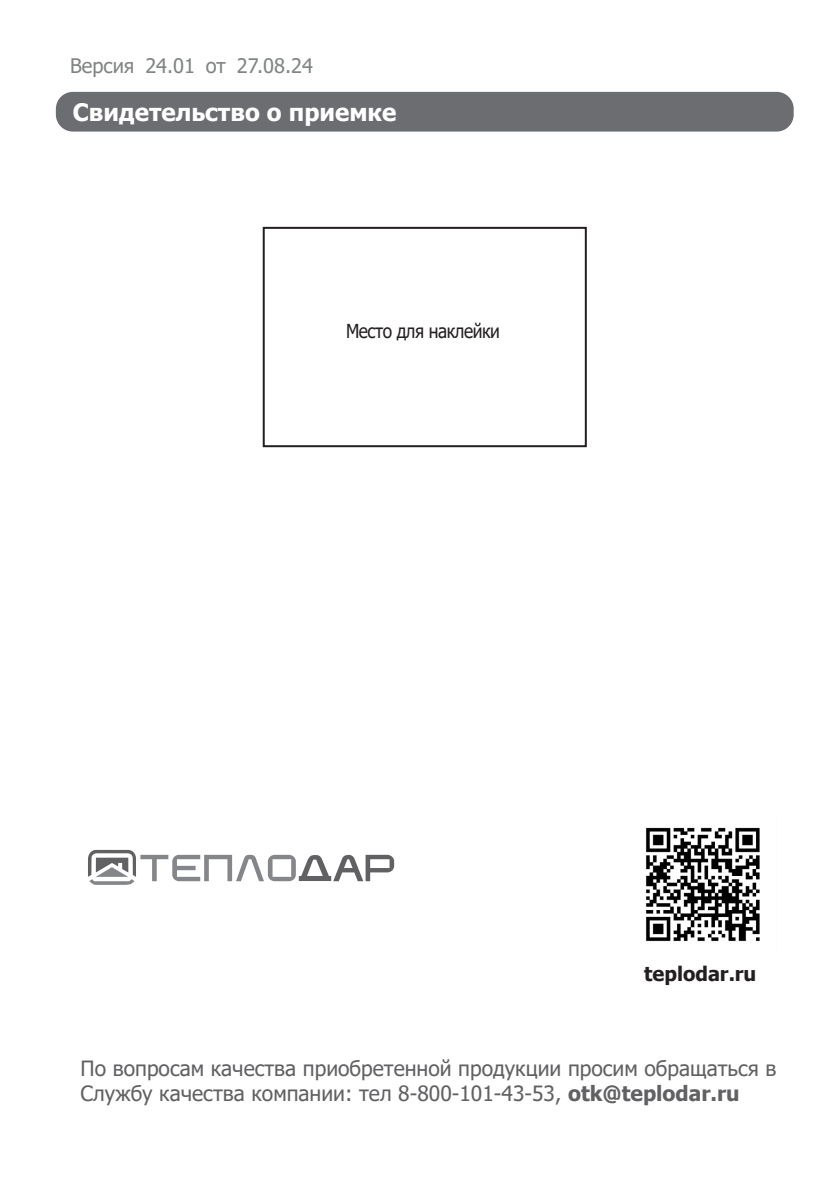
<style>
.page{position:relative;width:840px;height:1191px;background:#fff}
.page>*{position:absolute;margin:0;border:0;box-sizing:border-box;transform-origin:0 0}
.t1{font:700 24px "Tahoma";color:#fff}
.t2{font:21px/25.2px "Tahoma";color:#616164}
.t3{font:20px "Tahoma";color:#818484}
.t4{font:700 20px "Tahoma";color:#231f20}
.t5{font:19.2px "Tahoma";letter-spacing:-.025em;color:#231f20;scale:.9 1}
.s1{font-weight:700}
</style>
<div class="page">
<img style="left:646px;top:827px;width:114px;height:115px">
<svg style="left:88px;top:849px;width:306px;height:36px"></svg>
<div style="left:262px;top:227px;width:324px;height:220px;border:2px solid #231f20"></div>
<div style="left:56px;top:92px;width:737px;height:40px;background:#6c6d70;border-radius:17px"></div>
<p class="t3" style="left:70px;top:52px;width:244px">Версия 24.01 от 27.08.24</p>
<p class="t1" style="left:73px;top:95px;width:325px">Свидетельство о приемке</p>
<p class="t5" style="left:346px;top:318px;width:172px">Место для наклейки</p>
<p class="t4" style="left:643px;top:960px;width:114px">teplodar.ru</p>
<p class="t2" style="left:81px;top:1056px;width:697px">По вопросам качества приобретенной продукции просим обращаться в<br>Службу качества компании: тел 8-800-101-43-53, <span class="s1">otk@teplodar.ru</span></p>
</div>
